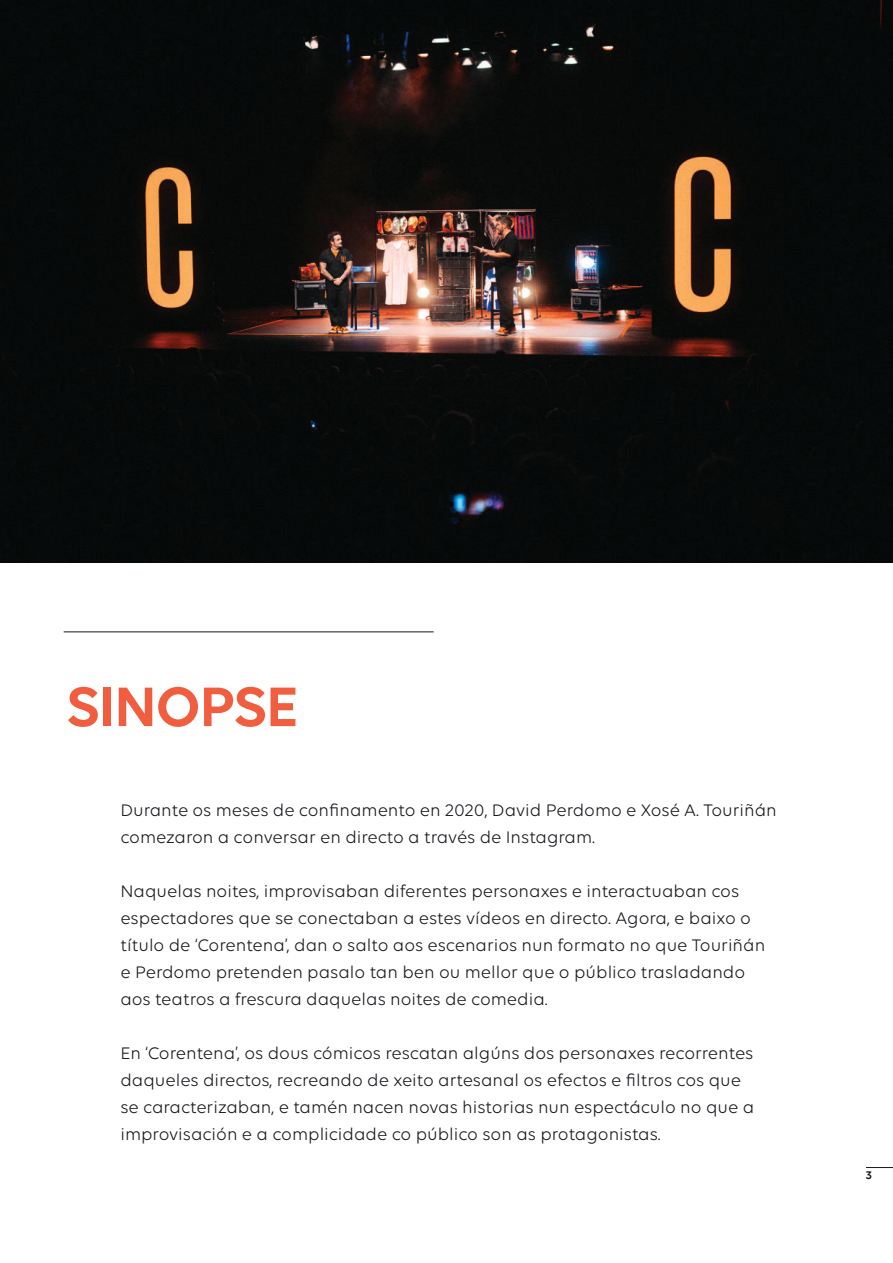
<style>
.page{position:relative;width:893px;height:1263px;background:#fff}
.page>*{position:absolute;margin:0;border:0;box-sizing:border-box;transform-origin:0 0}
.t1{font:600 60px "Volte";letter-spacing:-.02em;color:#f15e3f}
.t2{font:18px/27px "Volte";color:#1a171d}
.t3{font:600 12px "Volte";color:#1a171d}
</style>
<div class="page">
<svg style="left:866px;top:1167px;width:27px;height:1px"></svg>
<hr style="left:64px;top:631px;width:370px;height:1px;background:#1a171d">
<img style="left:0;top:0;width:893px;height:563px">
<h1 class="t1" style="left:66px;top:671px;width:233px">SINOPSE</h1>
<p class="t2" style="left:120px;top:796px;width:658px">Durante os meses de confinamento en 2020, David Perdomo e Xosé A. Touriñán comezaron a conversar en directo a través de Instagram.</p>
<p class="t2" style="left:120px;top:877px;width:646px">Naquelas noites, improvisaban diferentes personaxes e interactuaban cos espectadores que se conectaban a estes vídeos en directo. Agora, e baixo o título de ‘Corentena’, dan o salto aos escenarios nun formato no que Touriñán e Perdomo pretenden pasalo tan ben ou mellor que o público trasladando aos teatros a frescura daquelas noites de comedia.</p>
<p class="t2" style="left:120px;top:1039px;width:635px">En ‘Corentena’, os dous cómicos rescatan algúns dos personaxes recorrentes daqueles directos, recreando de xeito artesanal os efectos e filtros cos que se caracterizaban, e tamén nacen novas historias nun espectáculo no que a improvisación e a complicidade co público son as protagonistas.</p>
<p class="t3" style="left:866px;top:1168px;width:8px">3</p>
</div>
